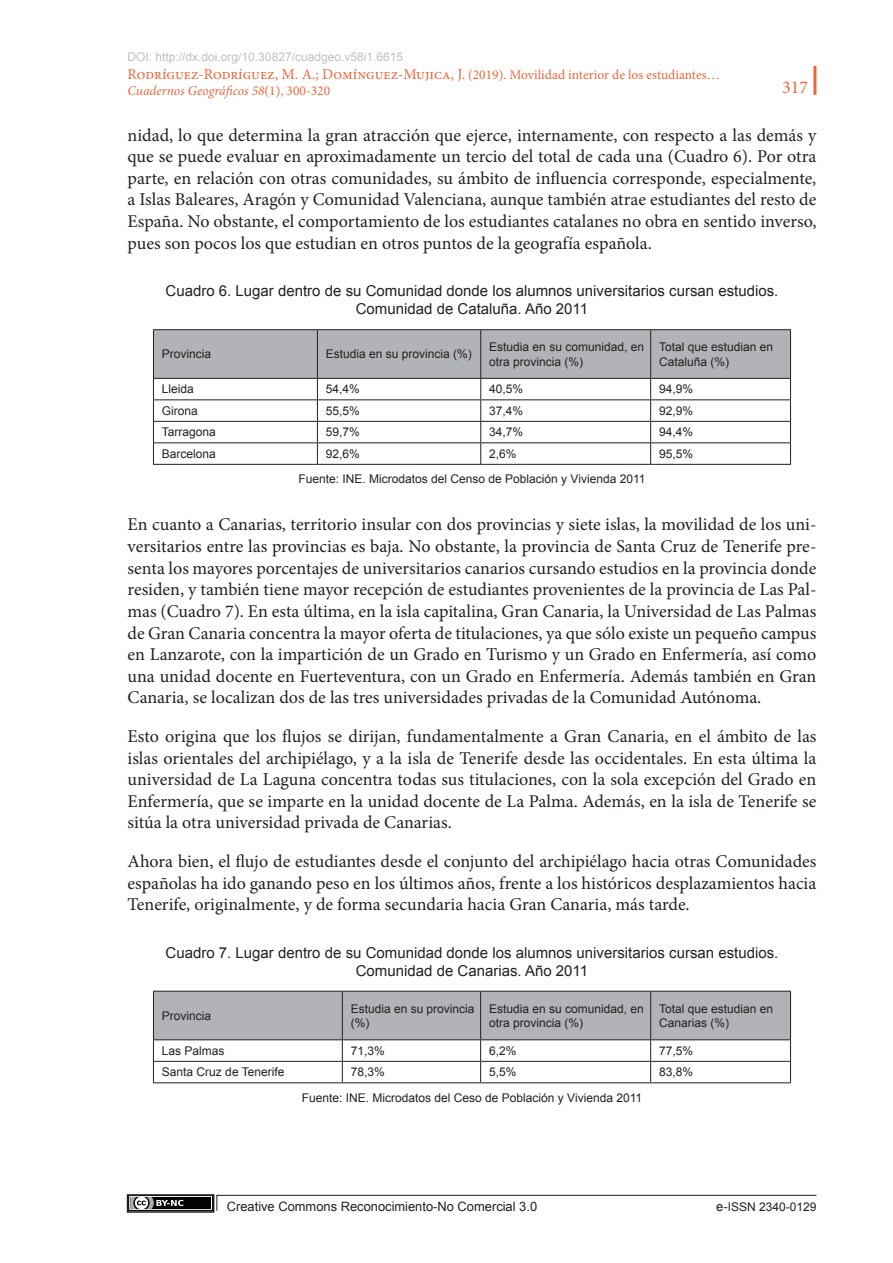
<style>
.page{position:relative;width:893px;height:1263px;background:#fff}
.page>*{position:absolute;margin:0;border:0;box-sizing:border-box;transform-origin:0 0}
.t1{font:18px/21.6px "Minion Pro";letter-spacing:-.005em;color:#231f20;text-align:justify}
.t2{font:18px "Minion Pro";color:#ea663b}
.LEYENDAS{font:15px/18px "Arial";color:#231f20;text-align:center}
.t3{font:15px "Minion Pro";color:#ea663b}
.t4{font:italic 13.5px "Minion Pro";letter-spacing:-.005em;color:#ea663b}
.t5{font:12.9px "Arial";color:#231f20}
.TABLAS{font:12px/14.4px "Arial";color:#231f20}
.Piesdefoto{font:12px "Arial";color:#231f20}
.t6{font:12px "Arial";color:#c0c0c0}
.s1{font-size:13.5px}
.s2{font-style:normal}
.s3{font-size:12.9px}
</style>
<div class="page">
<hr style="left:813px;top:66px;width:3px;height:29px;background:#ea663b">
<div style="left:130px;top:1197px;width:81px;height:12px;background:#040503"></div>
<svg style="left:130px;top:1197px;width:53px;height:12px"></svg>
<div style="left:127px;top:1194px;width:87px;height:19px;border:2px solid #231f20"></div>
<svg style="left:216px;top:1194px;width:601px;height:17px"></svg>
<hr style="left:153px;top:329px;width:164px;height:1px;background:#231f20">
<hr style="left:317px;top:329px;width:164px;height:1px;background:#231f20">
<hr style="left:481px;top:329px;width:170px;height:1px;background:#231f20">
<hr style="left:651px;top:329px;width:140px;height:1px;background:#231f20">
<svg style="left:153px;top:330px;width:638px;height:134px"></svg>
<hr style="left:153px;top:464px;width:164px;height:1px;background:#231f20">
<hr style="left:317px;top:464px;width:164px;height:1px;background:#231f20">
<hr style="left:481px;top:464px;width:170px;height:1px;background:#231f20">
<hr style="left:651px;top:464px;width:140px;height:1px;background:#231f20">
<svg style="left:153px;top:991px;width:638px;height:91px"></svg>
<hr style="left:153px;top:1082px;width:189px;height:1px;background:#231f20">
<hr style="left:342px;top:1082px;width:139px;height:1px;background:#231f20">
<hr style="left:481px;top:1082px;width:170px;height:1px;background:#231f20">
<hr style="left:651px;top:1082px;width:140px;height:1px;background:#231f20">
<p class="t6" style="left:128px;top:49px;width:277px">DOI: http://dx.doi.org/10.30827/cuadgeo.v58i1.6615</p>
<p class="t3" style="left:128px;top:64px;width:594px">Rodríguez-Rodríguez, M. A.; Domínguez-Mujica, J. <span class="s1">(2019). Movilidad interior de los estudiantes…</span></p>
<p class="t4" style="left:128px;top:81px;width:204px">Cuadernos Geográficos 58<span class="s2">(1), 300-320</span></p>
<p class="t1" style="left:128px;top:124px;width:690px">nidad, lo que determina la gran atracción que ejerce, internamente, con respecto a las demás y que se puede evaluar en aproximadamente un tercio del total de cada una (Cuadro 6). Por otra parte, en relación con otras comunidades, su ámbito de influencia corresponde, especialmente, a Islas Baleares, Aragón y Comunidad Valenciana, aunque también atrae estudiantes del resto de España. No obstante, el comportamiento de los estudiantes catalanes no obra en sentido inverso, pues son pocos los que estudian en otros puntos de la geografía española.</p>
<p class="LEYENDAS" style="left:166px;top:282px;width:614px">Cuadro 6. Lugar dentro de su Comunidad donde los alumnos universitarios cursan estudios.<br>Comunidad de Cataluña. Año 2011</p>
<p class="TABLAS" style="left:162px;top:347px;width:51px">Provincia</p>
<p class="TABLAS" style="left:326px;top:347px;width:148px">Estudia en su provincia (%)</p>
<p class="TABLAS" style="left:489px;top:340px;width:156px">Estudia en su comunidad, en otra provincia (%)</p>
<p class="TABLAS" style="left:659px;top:340px;width:116px">Total que estudian en<br>Cataluña (%)</p>
<p class="TABLAS" style="left:162px;top:382px;width:34px">Lleida</p>
<p class="TABLAS" style="left:326px;top:382px;width:36px">54,4%</p>
<p class="TABLAS" style="left:489px;top:382px;width:36px">40,5%</p>
<p class="TABLAS" style="left:659px;top:382px;width:36px">94,9%</p>
<p class="TABLAS" style="left:162px;top:404px;width:38px">Girona</p>
<p class="TABLAS" style="left:326px;top:404px;width:36px">55,5%</p>
<p class="TABLAS" style="left:489px;top:404px;width:36px">37,4%</p>
<p class="TABLAS" style="left:659px;top:404px;width:36px">92,9%</p>
<p class="TABLAS" style="left:162px;top:425px;width:56px">Tarragona</p>
<p class="TABLAS" style="left:326px;top:425px;width:36px">59,7%</p>
<p class="TABLAS" style="left:489px;top:425px;width:36px">34,7%</p>
<p class="TABLAS" style="left:659px;top:425px;width:36px">94,4%</p>
<p class="TABLAS" style="left:162px;top:447px;width:56px">Barcelona</p>
<p class="TABLAS" style="left:326px;top:447px;width:36px">92,6%</p>
<p class="TABLAS" style="left:489px;top:447px;width:29px">2,6%</p>
<p class="TABLAS" style="left:659px;top:447px;width:36px">95,5%</p>
<p class="Piesdefoto" style="left:298px;top:471px;width:349px">Fuente: INE. Microdatos del Censo de Población y Vivienda 2011</p>
<p class="t1" style="left:128px;top:514px;width:690px">En cuanto a Canarias, territorio insular con dos provincias y siete islas, la movilidad de los uni&shy;versitarios entre las provincias es baja. No obstante, la provincia de Santa Cruz de Tenerife pre&shy;senta los mayores porcentajes de universitarios canarios cursando estudios en la provincia donde residen, y también tiene mayor recepción de estudiantes provenientes de la provincia de Las Pal&shy;mas (Cuadro 7). En esta última, en la isla capitalina, Gran Canaria, la Universidad de Las Palmas de Gran Canaria concentra la mayor oferta de titulaciones, ya que sólo existe un pequeño campus en Lanzarote, con la impartición de un Grado en Turismo y un Grado en Enfermería, así como una unidad docente en Fuerteventura, con un Grado en Enfermería. Además también en Gran Canaria, se localizan dos de las tres universidades privadas de la Comunidad Autónoma.</p>
<p class="t1" style="left:128px;top:725px;width:690px">Esto origina que los flujos se dirijan, fundamentalmente a Gran Canaria, en el ámbito de las islas orientales del archipiélago, y a la isla de Tenerife desde las occidentales. En esta última la universidad de La Laguna concentra todas sus titulaciones, con la sola excepción del Grado en Enfermería, que se imparte en la unidad docente de La Palma. Además, en la isla de Tenerife se sitúa la otra universidad privada de Canarias.</p>
<p class="t1" style="left:128px;top:850px;width:690px">Ahora bien, el flujo de estudiantes desde el conjunto del archipiélago hacia otras Comunidades españolas ha ido ganando peso en los últimos años, frente a los históricos desplazamientos hacia Tenerife, originalmente, y de forma secundaria hacia Gran Canaria, más tarde.</p>
<p class="LEYENDAS" style="left:166px;top:944px;width:614px">Cuadro 7. Lugar dentro de su Comunidad donde los alumnos universitarios cursan estudios.<br>Comunidad de Canarias. Año 2011</p>
<p class="TABLAS" style="left:162px;top:1008px;width:51px">Provincia</p>
<p class="TABLAS" style="left:351px;top:1001px;width:125px">Estudia en su provincia (%)</p>
<p class="TABLAS" style="left:489px;top:1001px;width:156px">Estudia en su comunidad, en otra provincia (%)</p>
<p class="TABLAS" style="left:659px;top:1001px;width:116px">Total que estudian en<br>Canarias (%)</p>
<p class="TABLAS" style="left:162px;top:1044px;width:64px">Las Palmas</p>
<p class="TABLAS" style="left:351px;top:1044px;width:36px">71,3%</p>
<p class="TABLAS" style="left:489px;top:1044px;width:29px">6,2%</p>
<p class="TABLAS" style="left:659px;top:1044px;width:36px">77,5%</p>
<p class="TABLAS" style="left:162px;top:1065px;width:124px">Santa Cruz de Tenerife</p>
<p class="TABLAS" style="left:351px;top:1065px;width:36px">78,3%</p>
<p class="TABLAS" style="left:489px;top:1065px;width:29px">5,5%</p>
<p class="TABLAS" style="left:659px;top:1065px;width:36px">83,8%</p>
<p class="Piesdefoto" style="left:302px;top:1090px;width:342px">Fuente: INE. Microdatos del Ceso de Población y Vivienda 2011</p>
<p class="t2" style="left:782px;top:75px;width:27px">317</p>
<p class="t5" style="left:227px;top:1198px;width:312px">Creative Commons Reconocimiento-No Comercial 3.0</p>
<p class="Piesdefoto" style="left:716px;top:1199px;width:102px"><span class="s3">e-</span>ISSN 2340-0129</p>
</div>
